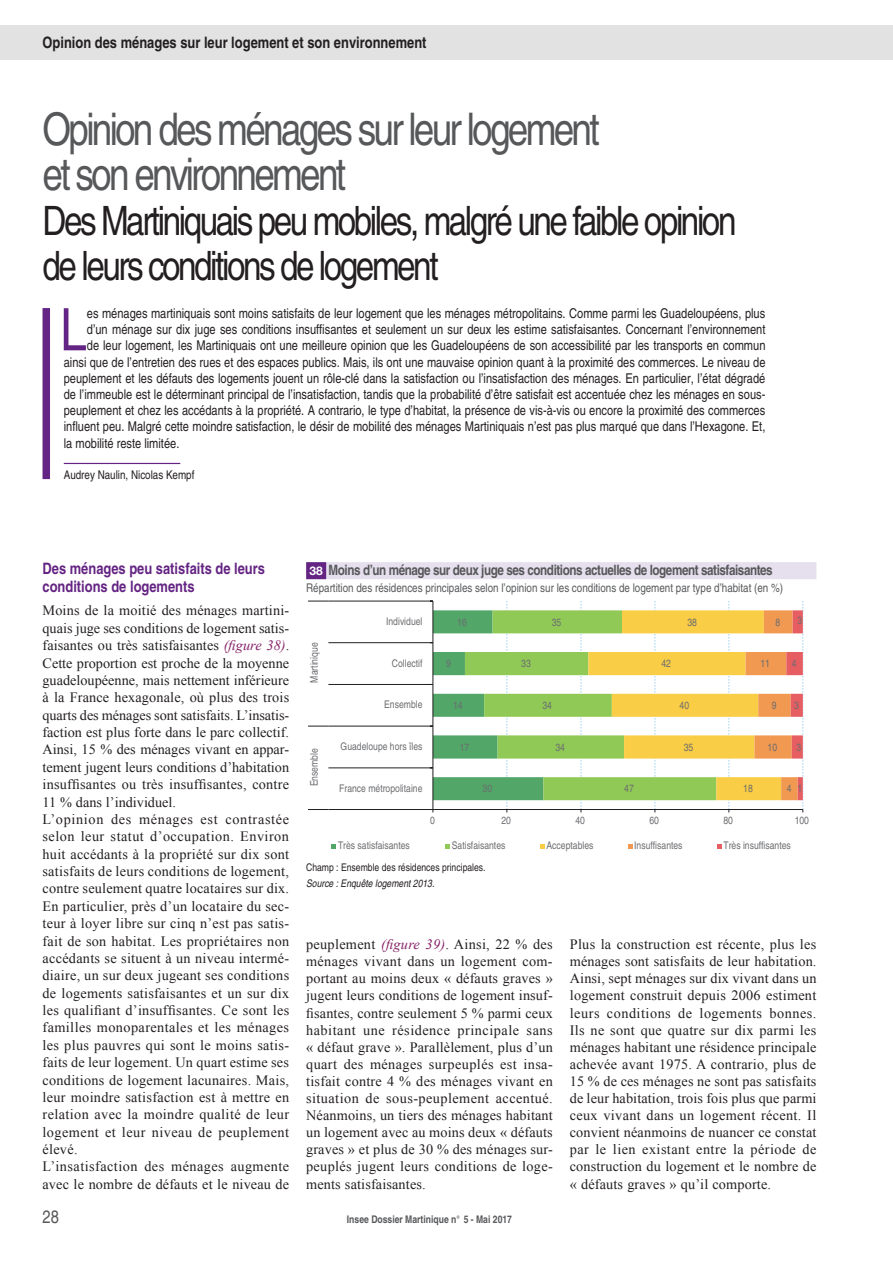
<style>
.page{position:relative;width:893px;height:1263px;background:#fff}
.page>*{position:absolute;margin:0;border:0;box-sizing:border-box;transform-origin:0 0}
.t1{font:condensed 58.65px "Helvetica";color:#642483}
.t2{font:condensed 45px/45px "Helvetica";letter-spacing:-.06em;color:#57585a}
.t3{font:condensed 40.5px/45px "Helvetica";letter-spacing:-.06em;color:#231f20}
.t4{font:condensed 18px "Helvetica";color:#57585a}
.t5{font:700 condensed 15.75px/17.4px "Helvetica";color:#642483}
.t6{font:700 condensed 15.75px "Helvetica";color:#231f20}
.t7{font:14.25px/17.4px "Times New Roman";letter-spacing:.02em;color:#231f20;text-align:justify}
.t8{font:700 condensed 14.25px "Helvetica";letter-spacing:-.03em;color:#57585a}
.t9{font:condensed 13.5px "Helvetica";color:#231f20}
.t10{font:condensed 12px "Helvetica";color:#57585a}
.t11{font:condensed 12px "Helvetica";color:#231f20}
.t12{font:condensed 10.5px "Helvetica";color:#6c6d70}
.t13{font:condensed 10.5px "Helvetica";color:#231f20}
.t14{font:700 condensed 10.5px "Helvetica";color:#57585a}
.t15{font:italic condensed 10.5px "Helvetica";color:#231f20}
.s1{font-style:italic;color:#862268}
.s2{font-family:"Helvetica Neue";font-stretch:normal;font-size:12px;color:#fff}
</style>
<div class="page">
<div style="left:0;top:26px;width:893px;height:34px;background:#e2e2e2"></div>
<div style="left:43px;top:308px;width:7px;height:171px;background:#642483"></div>
<hr style="left:64px;top:463px;width:116px;height:1px;background:#642483">
<div style="left:306px;top:562px;width:510px;height:17px;background:#e6dfed"></div>
<div style="left:306px;top:562px;width:20px;height:17px;background:#642483"></div>
<svg style="left:543px;top:610px;width:45px;height:190px;fill:#90c956"></svg>
<hr style="left:433px;top:809px;width:370px;height:1px;background:#231f20">
<svg style="left:588px;top:601px;width:216px;height:211px"></svg>
<svg style="left:581px;top:601px;width:1px;height:211px"></svg>
<hr style="left:328px;top:601px;width:105px;height:1px;background:#231f20">
<hr style="left:328px;top:642px;width:105px;height:1px;background:#231f20">
<hr style="left:328px;top:684px;width:105px;height:1px;background:#231f20">
<hr style="left:328px;top:726px;width:105px;height:1px;background:#231f20">
<hr style="left:328px;top:768px;width:105px;height:1px;background:#231f20">
<hr style="left:328px;top:809px;width:105px;height:1px;background:#231f20">
<svg style="left:430px;top:601px;width:113px;height:211px"></svg>
<svg style="left:308px;top:601px;width:20px;height:1px"></svg>
<svg style="left:308px;top:726px;width:20px;height:1px"></svg>
<svg style="left:308px;top:809px;width:20px;height:1px"></svg>
<svg style="left:332px;top:844px;width:4px;height:5px"></svg>
<svg style="left:445px;top:844px;width:5px;height:5px"></svg>
<svg style="left:540px;top:844px;width:5px;height:5px"></svg>
<svg style="left:628px;top:844px;width:4px;height:5px"></svg>
<svg style="left:717px;top:844px;width:5px;height:5px"></svg>
<p class="t6" style="left:43px;top:33px;width:385px">Opinion des ménages sur leur logement et son environnement</p>
<h2 class="t2" style="left:43px;top:107px;width:559px">Opinion des ménages sur leur logement et son environnement</h2>
<h3 class="t3" style="left:43px;top:199px;width:695px">Des Martiniquais peu mobiles, malgré une faible opinion de leurs conditions de logement</h3>
<h1 class="t1" style="left:60px;top:296px;width:28px">L</h1>
<p class="t9" style="left:87px;top:305px;width:680px">es ménages martiniquais sont moins satisfaits de leur logement que les ménages métropolitains. Comme parmi les Guadeloupéens, plus</p>
<p class="t9" style="left:87px;top:322px;width:680px">d’un ménage sur dix juge ses conditions insuffisantes et seulement un sur deux les estime satisfaisantes. Concernant l’environnement</p>
<p class="t9" style="left:87px;top:338px;width:680px">de leur logement, les Martiniquais ont une meilleure opinion que les Guadeloupéens de son accessibilité par les transports en commun</p>
<p class="t9" style="left:64px;top:354px;width:703px">ainsi que de l’entretien des rues et des espaces publics. Mais, ils ont une mauvaise opinion quant à la proximité des commerces. Le niveau de</p>
<p class="t9" style="left:64px;top:370px;width:703px">peuplement et les défauts des logements jouent un rôle-clé dans la satisfaction ou l’insatisfaction des ménages. En particulier, l’état dégradé</p>
<p class="t9" style="left:64px;top:386px;width:703px">de l’immeuble est le déterminant principal de l’insatisfaction, tandis que la probabilité d’être satisfait est accentuée chez les ménages en sous-</p>
<p class="t9" style="left:64px;top:403px;width:703px">peuplement et chez les accédants à la propriété. A contrario, le type d’habitat, la présence de vis-à-vis ou encore la proximité des commerces</p>
<p class="t9" style="left:64px;top:419px;width:703px">influent peu. Malgré cette moindre satisfaction, le désir de mobilité des ménages Martiniquais n’est pas plus marqué que dans l’Hexagone. Et,</p>
<p class="t9" style="left:64px;top:435px;width:117px">la mobilité reste limitée.</p>
<p class="t11" style="left:64px;top:468px;width:132px">Audrey Naulin, Nicolas Kempf</p>
<p class="t5" style="left:43px;top:560px;width:224px">Des ménages peu satisfaits de leurs conditions de logements</p>
<p class="t7" style="left:43px;top:602px;width:248px;text-align:left">Moins de la moitié des ménages martini&shy;quais juge ses conditions de logement satis&shy;faisantes ou très satisfaisantes <span class="s1">(figure 38)</span>.<br>Cette proportion est proche de la moyenne guadeloupéenne, mais nettement inférieure à la France hexagonale, où plus des trois quarts des ménages sont satisfaits. L’insatis&shy;faction est plus forte dans le parc collectif.<br>Ainsi, 15 % des ménages vivant en appar&shy;tement jugent leurs conditions d’habitation insuffisantes ou très insuffisantes, contre 11 % dans l’individuel.<br>L’opinion des ménages est contrastée selon leur statut d’occupation. Environ huit accédants à la propriété sur dix sont satisfaits de leurs conditions de logement, contre seulement quatre locataires sur dix.<br>En particulier, près d’un locataire du sec&shy;teur à loyer libre sur cinq n’est pas satis&shy;fait de son habitat. Les propriétaires non accédants se situent à un niveau intermé&shy;diaire, un sur deux jugeant ses conditions de logements satisfaisantes et un sur dix les qualifiant d’insuffisantes. Ce sont les familles monoparentales et les ménages les plus pauvres qui sont le moins satis&shy;faits de leur logement. Un quart estime ses conditions de logement lacunaires. Mais, leur moindre satisfaction est à mettre en relation avec la moindre qualité de leur logement et leur niveau de peuplement élevé.<br>L’insatisfaction des ménages augmente avec le nombre de défauts et le niveau de</p>
<p class="t8" style="left:309px;top:561px;width:465px"><span class="s2">38</span> Moins d’un ménage sur deux juge ses conditions actuelles de logement satisfaisantes</p>
<p class="t10" style="left:306px;top:581px;width:478px">Répartition des résidences principales selon l’opinion sur les conditions de logement par type d’habitat (en %)</p>
<p class="t12" style="left:386px;top:615px;width:38px">Individuel</p>
<p class="t12" style="left:457px;top:616px;width:11px">16</p>
<p class="t12" style="left:552px;top:616px;width:11px">35</p>
<p class="t12" style="left:687px;top:616px;width:11px">38</p>
<p class="t12" style="left:776px;top:616px;width:6px">8</p>
<p class="t12" style="left:797px;top:614px;width:6px">3</p>
<p class="t12" style="left:308px;top:683px;width:42px;rotate:-90deg">Martinique</p>
<p class="t12" style="left:392px;top:657px;width:32px">Collectif</p>
<p class="t12" style="left:446px;top:657px;width:6px">9</p>
<p class="t12" style="left:521px;top:657px;width:11px">33</p>
<p class="t12" style="left:661px;top:657px;width:11px">42</p>
<p class="t12" style="left:760px;top:657px;width:11px">11</p>
<p class="t12" style="left:792px;top:657px;width:6px">4</p>
<p class="t12" style="left:384px;top:699px;width:40px">Ensemble</p>
<p class="t12" style="left:453px;top:699px;width:11px">14</p>
<p class="t12" style="left:542px;top:699px;width:11px">34</p>
<p class="t12" style="left:679px;top:699px;width:11px">40</p>
<p class="t12" style="left:772px;top:699px;width:6px">9</p>
<p class="t12" style="left:794px;top:699px;width:6px">3</p>
<p class="t12" style="left:308px;top:786px;width:40px;rotate:-90deg">Ensemble</p>
<p class="t12" style="left:341px;top:740px;width:83px">Guadeloupe hors îles</p>
<p class="t12" style="left:460px;top:741px;width:11px">17</p>
<p class="t12" style="left:555px;top:741px;width:11px">34</p>
<p class="t12" style="left:684px;top:741px;width:11px">35</p>
<p class="t12" style="left:768px;top:741px;width:11px">10</p>
<p class="t12" style="left:796px;top:741px;width:6px">3</p>
<p class="t12" style="left:339px;top:782px;width:85px">France métropolitaine</p>
<p class="t12" style="left:483px;top:782px;width:11px">30</p>
<p class="t12" style="left:624px;top:782px;width:11px">47</p>
<p class="t12" style="left:743px;top:782px;width:11px">18</p>
<p class="t12" style="left:787px;top:782px;width:6px">4</p>
<p class="t12" style="left:798px;top:782px;width:6px">1</p>
<p class="t12" style="left:430px;top:814px;width:6px">0</p>
<p class="t12" style="left:501px;top:814px;width:11px">20</p>
<p class="t12" style="left:575px;top:814px;width:11px">40</p>
<p class="t12" style="left:649px;top:814px;width:11px">60</p>
<p class="t12" style="left:723px;top:814px;width:11px">80</p>
<p class="t12" style="left:795px;top:814px;width:16px">100</p>
<p class="t12" style="left:338px;top:839px;width:73px">Très satisfaisantes</p>
<p class="t12" style="left:452px;top:839px;width:55px">Satisfaisantes</p>
<p class="t12" style="left:547px;top:839px;width:48px">Acceptables</p>
<p class="t12" style="left:634px;top:839px;width:50px">Insuffisantes</p>
<p class="t12" style="left:723px;top:839px;width:69px">Très insuffisantes</p>
<p class="t13" style="left:306px;top:861px;width:181px">Champ : Ensemble des résidences principales.</p>
<p class="t15" style="left:306px;top:877px;width:130px">Source : Enquête logement 2013.</p>
<p class="t7" style="left:306px;top:935px;width:248px">peuplement <span class="s1">(figure 39)</span>. Ainsi, 22 % des ménages vivant dans un logement com&shy;portant au moins deux « défauts graves » jugent leurs conditions de logement insuf&shy;fisantes, contre seulement 5 % parmi ceux habitant une résidence principale sans « défaut grave ». Parallèlement, plus d’un quart des ménages surpeuplés est insa&shy;tisfait contre 4 % des ménages vivant en situation de sous-peuplement accentué.<br>Néanmoins, un tiers des ménages habitant un logement avec au moins deux « défauts graves » et plus de 30 % des ménages sur&shy;peuplés jugent leurs conditions de loge&shy;ments satisfaisantes.</p>
<p class="t7" style="left:570px;top:935px;width:248px">Plus la construction est récente, plus les ménages sont satisfaits de leur habitation.<br>Ainsi, sept ménages sur dix vivant dans un logement construit depuis 2006 estiment leurs conditions de logements bonnes.<br>Ils ne sont que quatre sur dix parmi les ménages habitant une résidence principale achevée avant 1975. A contrario, plus de 15 % de ces ménages ne sont pas satisfaits de leur habitation, trois fois plus que parmi ceux vivant dans un logement récent. Il convient néanmoins de nuancer ce constat par le lien existant entre la période de construction du logement et le nombre de « défauts graves » qu’il comporte.</p>
<p class="t4" style="left:43px;top:1207px;width:18px">28</p>
<p class="t14" style="left:347px;top:1213px;width:167px">Insee Dossier Martinique n° 5 - Mai 2017</p>
</div>
